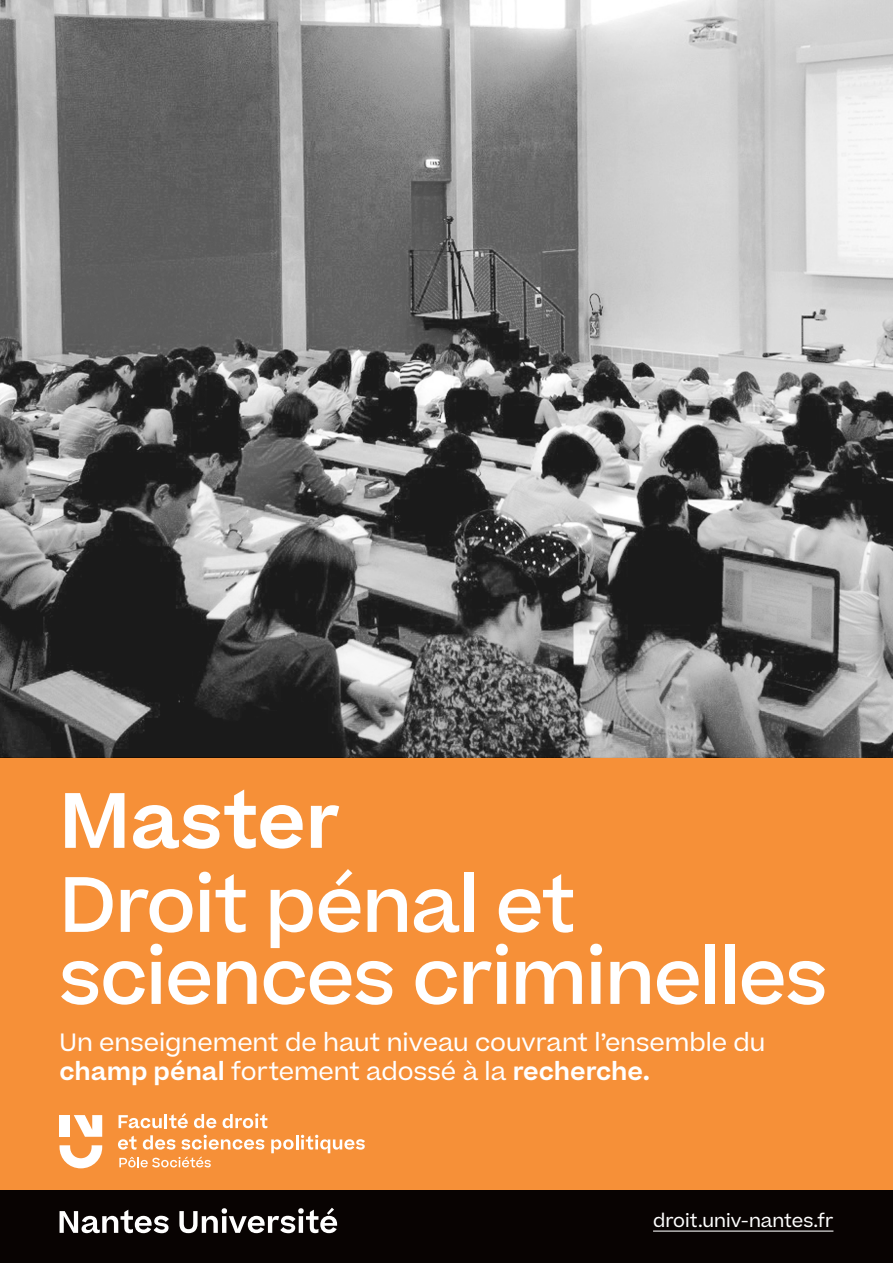
<style>
.page{position:relative;width:893px;height:1263px;background:#fff}
.page>*{position:absolute;margin:0;border:0;box-sizing:border-box;transform-origin:0 0}
.Titre_2{font:500 75px/72px "Beatrice";letter-spacing:-.02em;color:#fff}
.Titre_1{font:600 75px "Beatrice";color:#fff}
.intro{font:24px/28.8px "Beatrice";color:#fff}
.URL{font:18px "Beatrice";color:#fff}
.s1{font-weight:600}
</style>
<div class="page">
<div style="left:0;top:758px;width:893px;height:505px;background:#f69038"></div>
<img style="left:0;top:0;width:893px;height:758px">
<div style="left:0;top:1191px;width:893px;height:72px;background:#080302"></div>
<svg style="left:60px;top:1208px;width:277px;height:25px"></svg>
<svg style="left:60px;top:1145px;width:42px;height:23px"></svg>
<svg style="left:74px;top:1115px;width:28px;height:22px"></svg>
<div style="left:60px;top:1115px;width:10px;height:22px;background:#fff"></div>
<svg style="left:119px;top:1156px;width:92px;height:11px"></svg>
<svg style="left:119px;top:1113px;width:69px;height:15px"></svg>
<svg style="left:194px;top:1114px;width:22px;height:14px"></svg>
<svg style="left:223px;top:1113px;width:44px;height:15px"></svg>
<svg style="left:118px;top:1135px;width:19px;height:14px"></svg>
<svg style="left:143px;top:1135px;width:122px;height:15px"></svg>
<svg style="left:271px;top:1135px;width:94px;height:18px"></svg>
<hr style="left:653px;top:1230px;width:180px;height:1px;background:#fff">
<p class="Titre_1" style="left:60px;top:770px;width:282px">Master</p>
<p class="Titre_2" style="left:60px;top:868px;width:770px">Droit pénal et sciences criminelles</p>
<p class="intro" style="left:60px;top:1027px;width:707px">Un enseignement de haut niveau couvrant l’ensemble du <span class="s1">champ pénal</span> fortement adossé à la <span class="s1">recherche.</span></p>
<p class="URL" style="left:653px;top:1208px;width:182px">droit.univ-nantes.fr</p>
</div>
